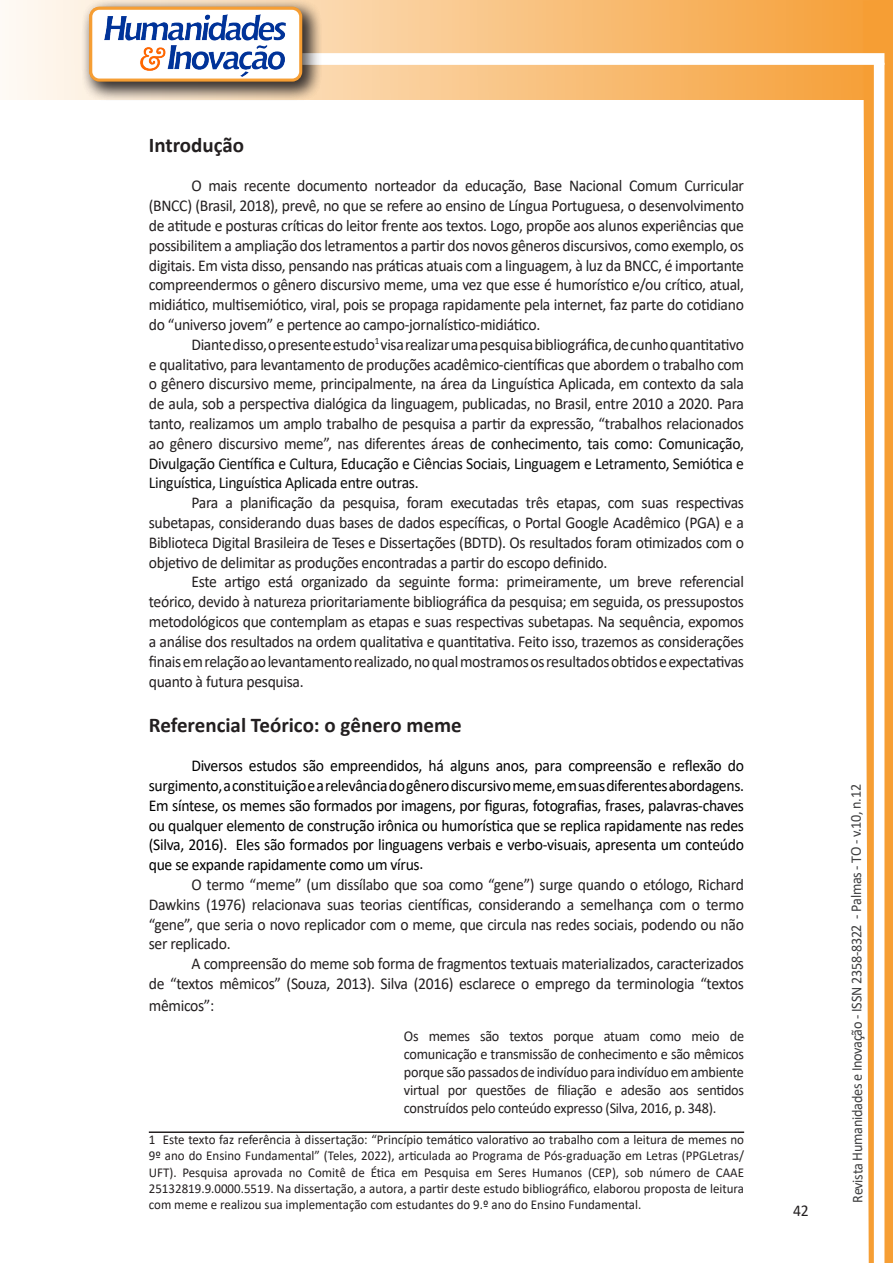
<style>
.page{position:relative;width:893px;height:1263px;background:#fff}
.page>*{position:absolute;margin:0;border:0;box-sizing:border-box;transform-origin:0 0}
.Titulo_2{font:700 21px "Calibri";color:#231f20}
.texto{font:16.5px/19.8px "Calibri";letter-spacing:-.02em;color:#231f20;text-align:justify;scale:.95 1}
.texto-2{font:16.5px/19.8px "Calibri";letter-spacing:-.02em;color:#000;text-align:justify;scale:.95 1}
.citacao{font:15px/18px "Calibri";letter-spacing:-.02em;color:#231f20;text-align:justify;scale:.95 1}
.t1{font:15px "Calibri";letter-spacing:-.025em;color:#3e3e3f;scale:.95 1}
.Rodapé{font:13.5px/16.2px "Calibri";color:#231f20;text-align:justify;scale:.96 1}
.s1{color:#0d0d0d}
</style>
<div class="page">
<svg style="left:5px;top:0;width:858px;height:100px;background:#f9c484"></svg>
<div style="left:302px;top:53px;width:582px;height:12px;background:#fff;border:2px solid #fff"></div>
<svg style="left:863px;top:0;width:30px;height:1263px"></svg>
<div style="left:81px;top:0;width:241px;height:102px;background:#231f20;opacity:.75"></div>
<div style="left:91px;top:8px;width:210px;height:72px;background:#fff;border-radius:9px"></div>
<img style="left:104px;top:14px;width:181px;height:62px">
<div style="left:89px;top:7px;width:213px;height:75px;border:3px solid #f69e34;border-radius:9px"></div>
<hr style="left:149px;top:1131px;width:595px;height:2px;background:#231f20">
<p class="Titulo_2" style="left:149px;top:130px;width:97px">Introdução</p>
<p class="texto" style="left:149px;top:176px;width:628px;text-indent:43px">O mais recente documento norteador da educação, Base Nacional Comum Curricular (BNCC) (Brasil, 2018), prevê, no que se refere ao ensino de Língua Portuguesa, o desenvolvimento de atitude e posturas críticas do leitor frente aos textos. Logo, propõe aos alunos experiências que possibilitem a ampliação dos letramentos a partir dos novos gêneros discursivos, como exemplo, os digitais. Em vista disso, pensando nas práticas atuais com a linguagem, à luz da BNCC, é importante compreendermos o gênero discursivo meme, uma vez que esse é humorístico e/ou crítico, atual, midiático, multisemiótico, viral, pois se propaga rapidamente pela internet, faz parte do cotidiano do “universo jovem” e pertence ao campo-jornalístico-midiático.</p>
<p class="texto" style="left:149px;top:334px;width:628px;text-indent:43px">Diante disso, o presente estudo<sup>1</sup> visa realizar uma pesquisa bibliográfica, de cunho quantitativo e qualitativo, para levantamento de produções acadêmico-científicas que abordem o trabalho com o gênero discursivo meme, principalmente, na área da Linguística Aplicada, em contexto da sala de aula, sob a perspectiva dialógica da linguagem, publicadas, no Brasil, entre 2010 a 2020. Para tanto, realizamos um amplo trabalho de pesquisa a partir da expressão, “trabalhos relacionados ao gênero discursivo meme”, nas diferentes áreas <span class="s1">de conhecimento, tais como: Comunicação, Divulgação Científica e Cultura, Educação e Ciências Sociais, Linguagem e Letramento, Semiótica e Linguística, Linguística Aplicada entre outras.</span></p>
<p class="texto" style="left:149px;top:492px;width:628px;text-indent:43px">Para a planificação da pesquisa, foram executadas três etapas, com suas respectivas subetapas, considerando duas bases de dados específicas, o Portal Google Acadêmico (PGA) e a Biblioteca Digital Brasileira de Teses e Dissertações (BDTD). Os resultados foram otimizados com o objetivo de delimitar as produções encontradas a partir do escopo definido.</p>
<p class="texto" style="left:149px;top:572px;width:628px;text-indent:43px">Este artigo está organizado da seguinte forma: primeiramente, um breve referencial teórico, devido à natureza prioritariamente bibliográfica da pesquisa; em seguida, os pressupostos metodológicos que contemplam as etapas e suas respectivas subetapas. Na sequência, expomos a análise dos resultados na ordem qualitativa e quantitativa. Feito isso, trazemos as considerações finais em relação ao levantamento realizado, no qual mostramos os resultados obtidos e expectativas quanto à futura pesquisa.</p>
<p class="Titulo_2" style="left:149px;top:710px;width:314px">Referencial Teórico: o gênero meme</p>
<p class="texto-2" style="left:149px;top:755px;width:628px;text-indent:43px">Diversos estudos são empreendidos, há alguns anos, para compreensão e reflexão do surgimento, a constituição e a relevância do gênero discursivo meme, em suas diferentes abordagens.<br>Em síntese, os memes são formados por imagens, por figuras, fotografias, frases, palavras-chaves ou qualquer elemento de construção irônica ou humorística que se replica rapidamente nas redes (Silva, 2016). Eles são formados por linguagens verbais e verbo-visuais, apresenta um conteúdo que se expande rapidamente como um vírus.</p>
<p class="texto" style="left:149px;top:874px;width:628px;text-indent:43px">O termo “meme” (um dissílabo que soa como “gene”) surge quando o etólogo, Richard Dawkins (1976) relacionava suas teorias científicas, considerando a semelhança com o termo “gene”, que seria o novo replicador com o meme, que circula nas redes sociais, podendo ou não ser replicado.</p>
<p class="texto" style="left:149px;top:953px;width:628px;text-align:right">A compreensão do meme sob forma de fragmentos textuais materializados, caracterizados<br>de “textos mêmicos” (Souza, 2013). Silva (2016) esclarece o emprego da terminologia “textos</p>
<p class="texto" style="left:149px;top:995px;width:71px">mêmicos”:</p>
<p class="citacao" style="left:404px;top:1027px;width:360px">Os memes são textos porque atuam como meio de comunicação e transmissão de conhecimento e são mêmicos porque são passados de indivíduo para indivíduo em ambiente virtual por questões de filiação e adesão aos sentidos construídos pelo conteúdo expresso (Silva, 2016, p. 348).</p>
<p class="Rodapé" style="left:149px;top:1131px;width:621px">1 Este texto faz referência à dissertação: “Princípio temático valorativo ao trabalho com a leitura de memes no 9º ano do Ensino Fundamental” (Teles, 2022), articulada ao Programa de Pós-graduação em Letras (PPGLetras/ UFT). Pesquisa aprovada no Comitê de Ética em Pesquisa em Seres Humanos (CEP), sob número de CAAE 25132819.9.0000.5519. Na dissertação, a autora, a partir deste estudo bibliográfico, elaborou proposta de leitura com meme e realizou sua implementação com estudantes do 9.º ano do Ensino Fundamental.</p>
<p class="texto" style="left:793px;top:1200px;width:18px">42</p>
<p class="t1" style="left:846px;top:1203px;width:442px;rotate:-90deg">Revista Humanidades e Inovação - ISSN 2358-8322 - Palmas - TO - v.10, n.12</p>
</div>
